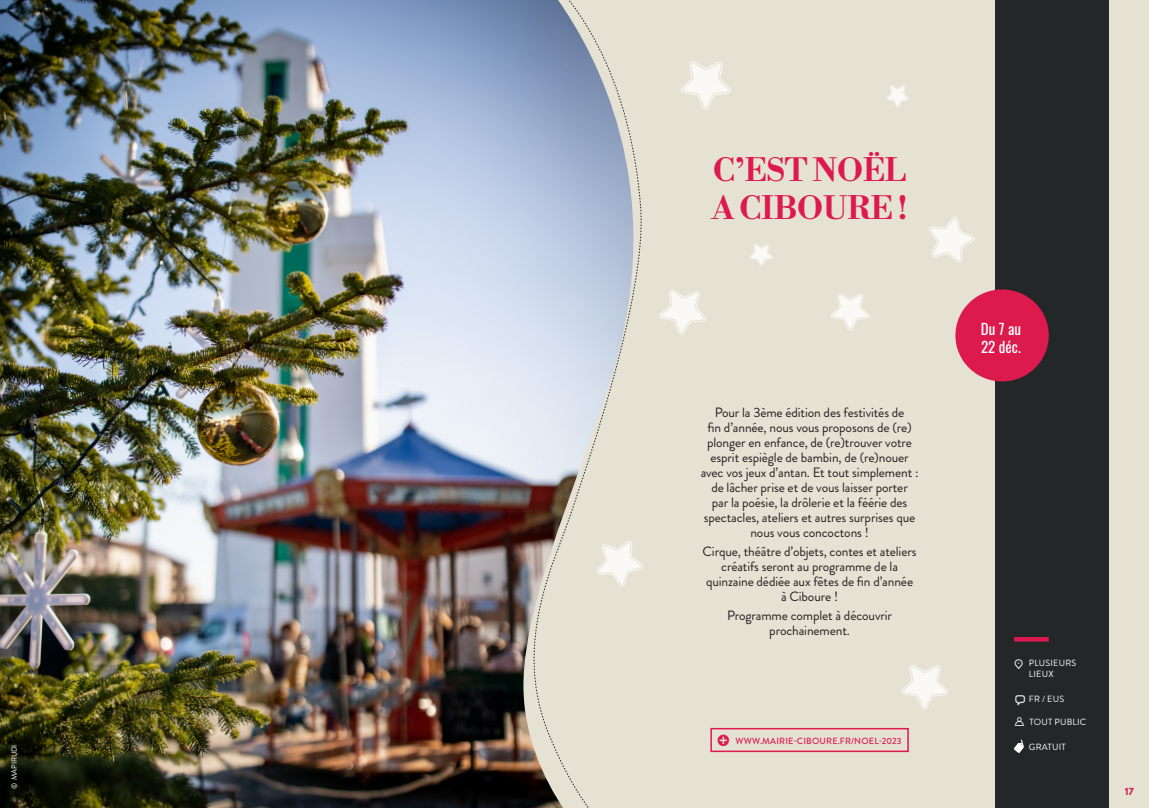
<style>
.page{position:relative;width:1149px;height:808px;background:#fff}
.page>*{position:absolute;margin:0;border:0;box-sizing:border-box;transform-origin:0 0}
.titres_festivals{font:31.5px "Libre Bodoni";color:#dd1a4d}
.dates_rond{font:15px/18px "Oswald";color:#fff}
.descriptif_spectacle{font:13.5px/15px "Brandon Grotesque";letter-spacing:-.01em;color:#231f20;text-align:center}
.t1{font:900 10.5px "Brandon Grotesque";color:#dd1b4f}
.listes_horaires_events{font:9px/10.8px "Brandon Grotesque";letter-spacing:.02em;color:#fff}
.bouton_resa___site_internet{font:500 9px "Brandon Grotesque";letter-spacing:.02em;color:#dd1a4d}
.paragraphes{font:7.5px "Brandon Grotesque";letter-spacing:-.01em;color:#fff}
.s1{font-family:"Aquawax Pro Pictograms";font-size:13.5px}
</style>
<div class="page">
<div style="left:994px;top:0;width:115px;height:808px;background:#242728"></div>
<div style="left:0;top:0;width:994px;height:808px;background:#e6e2d3"></div>
<div style="left:1109px;top:0;width:39px;height:808px;background:#e6e2d3"></div>
<div style="left:955px;top:289px;width:93px;height:92px;background:#dd1a4d;border-radius:50%"></div>
<svg style="left:1014px;top:740px;width:9px;height:13px"></svg>
<hr style="left:1013px;top:637px;width:35px;height:4px;background:#dd1a4d">
<img style="left:0;top:0;width:513px;height:808px">
<div style="left:710px;top:728px;width:198px;height:24px;border:2px solid #dd1a4d"></div>
<svg style="left:659px;top:289px;width:46px;height:46px"></svg>
<svg style="left:929px;top:216px;width:45px;height:47px"></svg>
<svg style="left:513px;top:0;width:130px;height:808px"></svg>
<svg style="left:901px;top:665px;width:47px;height:44px"></svg>
<svg style="left:831px;top:293px;width:38px;height:38px"></svg>
<svg style="left:681px;top:61px;width:50px;height:48px"></svg>
<svg style="left:886px;top:85px;width:23px;height:23px"></svg>
<svg style="left:749px;top:244px;width:23px;height:22px"></svg>
<p class="paragraphes" style="left:9px;top:789px;width:46px;rotate:-90deg">© MAPIRUDI</p>
<p class="titres_festivals" style="left:712px;top:144px;width:195px">C’EST NOËL</p>
<p class="titres_festivals" style="left:711px;top:182px;width:197px">A CIBOURE !</p>
<p class="descriptif_spectacle" style="left:700px;top:405px;width:219px">Pour la 3ème édition des festivités de<br>fin d’année, nous vous proposons de (re) plonger en enfance, de (re)trouver votre esprit espiègle de bambin, de (re)nouer avec vos jeux d’antan. Et tout simplement : de lâcher prise et de vous laisser porter<br>par la poésie, la drôlerie et la féérie des spectacles, ateliers et autres surprises que nous vous concoctons !</p>
<p class="descriptif_spectacle" style="left:702px;top:544px;width:215px">Cirque, théâtre d’objets, contes et ateliers créatifs seront au programme de la quinzaine dédiée aux fêtes de fin d’année à Ciboure !</p>
<p class="descriptif_spectacle" style="left:727px;top:608px;width:166px">Programme complet à découvrir prochainement.</p>
<p class="bouton_resa___site_internet" style="left:735px;top:735px;width:167px">WWW.MAIRIE-CIBOURE.FR/NOEL-2023</p>
<p class="dates_rond" style="left:980px;top:319px;width:42px">Du 7 au<br>22 déc.</p>
<p class="listes_horaires_events" style="left:1028px;top:658px;width:49px;text-indent:-15px"><span class="s1">l</span> PLUSIEURS<br>LIEUX</p>
<p class="listes_horaires_events" style="left:1013px;top:693px;width:52px"><span class="s1">b</span> FR / EUS</p>
<p class="listes_horaires_events" style="left:1029px;top:717px;width:58px">TOUT PUBLIC</p>
<p class="listes_horaires_events" style="left:1028px;top:741px;width:38px">GRATUIT</p>
<p class="t1" style="left:1124px;top:784px;width:11px">17</p>
</div>
